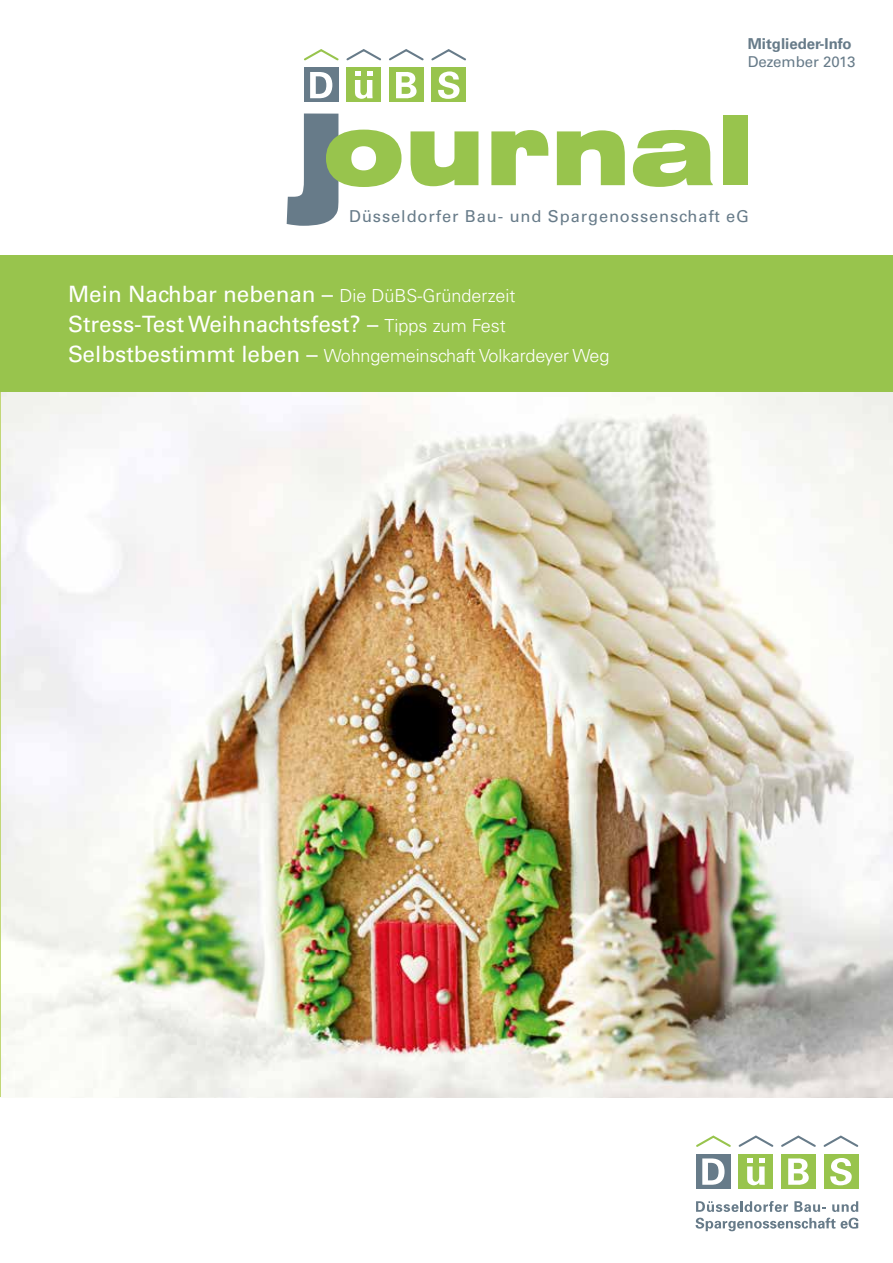
<style>
.page{position:relative;width:893px;height:1263px;background:#fff}
.page>*{position:absolute;margin:0;border:0;box-sizing:border-box;transform-origin:0 0}
.t1{font:900 expanded 96px "Swiss 721 BT";color:#98c44d}
.t2{font:22.5px/30px "Univers";color:#fff}
.t3{font:300 18px "Univers";letter-spacing:-.01em;color:#fff}
.t4{font:16.35px "Univers";letter-spacing:.055em;color:#677b89}
.t5{font:700 15px "Univers";color:#677b89}
.t6{font:15px "Univers";color:#677b89}
.s1{font-weight:300;font-size:18px}
.s2{font-weight:400;font-size:22.5px}
</style>
<div class="page">
<img style="left:1px;top:391px;width:892px;height:706px">
<hr style="left:0;top:384px;width:1px;height:713px;background:#c2d777">
<div style="left:0;top:255px;width:893px;height:136px;background:#98c44d"></div>
<svg style="left:696px;top:1201px;width:92px;height:11px"></svg>
<svg style="left:794px;top:1201px;width:32px;height:11px"></svg>
<svg style="left:832px;top:1201px;width:26px;height:11px"></svg>
<svg style="left:695px;top:1218px;width:163px;height:13px"></svg>
<div style="left:696px;top:1154px;width:35px;height:34px;background:#677b89"></div>
<svg style="left:702px;top:1158px;width:22px;height:27px"></svg>
<div style="left:781px;top:1154px;width:35px;height:34px;background:#98c44d"></div>
<svg style="left:788px;top:1158px;width:21px;height:27px"></svg>
<div style="left:824px;top:1154px;width:34px;height:34px;background:#98c44d"></div>
<svg style="left:830px;top:1158px;width:22px;height:27px"></svg>
<div style="left:739px;top:1154px;width:34px;height:34px;background:#98c44d"></div>
<svg style="left:747px;top:1158px;width:18px;height:27px"></svg>
<svg style="left:696px;top:1135px;width:163px;height:12px"></svg>
<svg style="left:287px;top:114px;width:51px;height:112px"></svg>
<div style="left:304px;top:67px;width:35px;height:35px;background:#677b89"></div>
<svg style="left:310px;top:72px;width:22px;height:26px"></svg>
<div style="left:389px;top:67px;width:35px;height:35px;background:#98c44d"></div>
<svg style="left:396px;top:72px;width:21px;height:27px"></svg>
<div style="left:431px;top:67px;width:35px;height:35px;background:#98c44d"></div>
<svg style="left:438px;top:71px;width:21px;height:28px"></svg>
<div style="left:346px;top:67px;width:35px;height:35px;background:#98c44d"></div>
<svg style="left:355px;top:71px;width:18px;height:28px"></svg>
<svg style="left:304px;top:49px;width:162px;height:12px"></svg>
<p class="t5" style="left:748px;top:35px;width:106px">Mitglieder-Info</p>
<p class="t6" style="left:748px;top:53px;width:109px">Dezember 2013</p>
<h1 class="t1" style="left:323px;top:93px;width:434px">ournal</h1>
<p class="t4" style="left:349px;top:207px;width:401px">Düsseldorfer Bau- und Spargenossenschaft eG</p>
<p class="t2" style="left:68px;top:279px;width:449px">Mein Nachbar nebenan – <span class="s1">Die DüBS-Gründerzeit<br></span>Stress-Test Weihnachtsfest? – <span class="s1">Tipps zum Fest</span></p>
<p class="t3" style="left:68px;top:345px;width:543px"><span class="s2">Selbstbestimmt leben –</span> Wohngemeinschaft Volkardeyer Weg</p>
</div>
